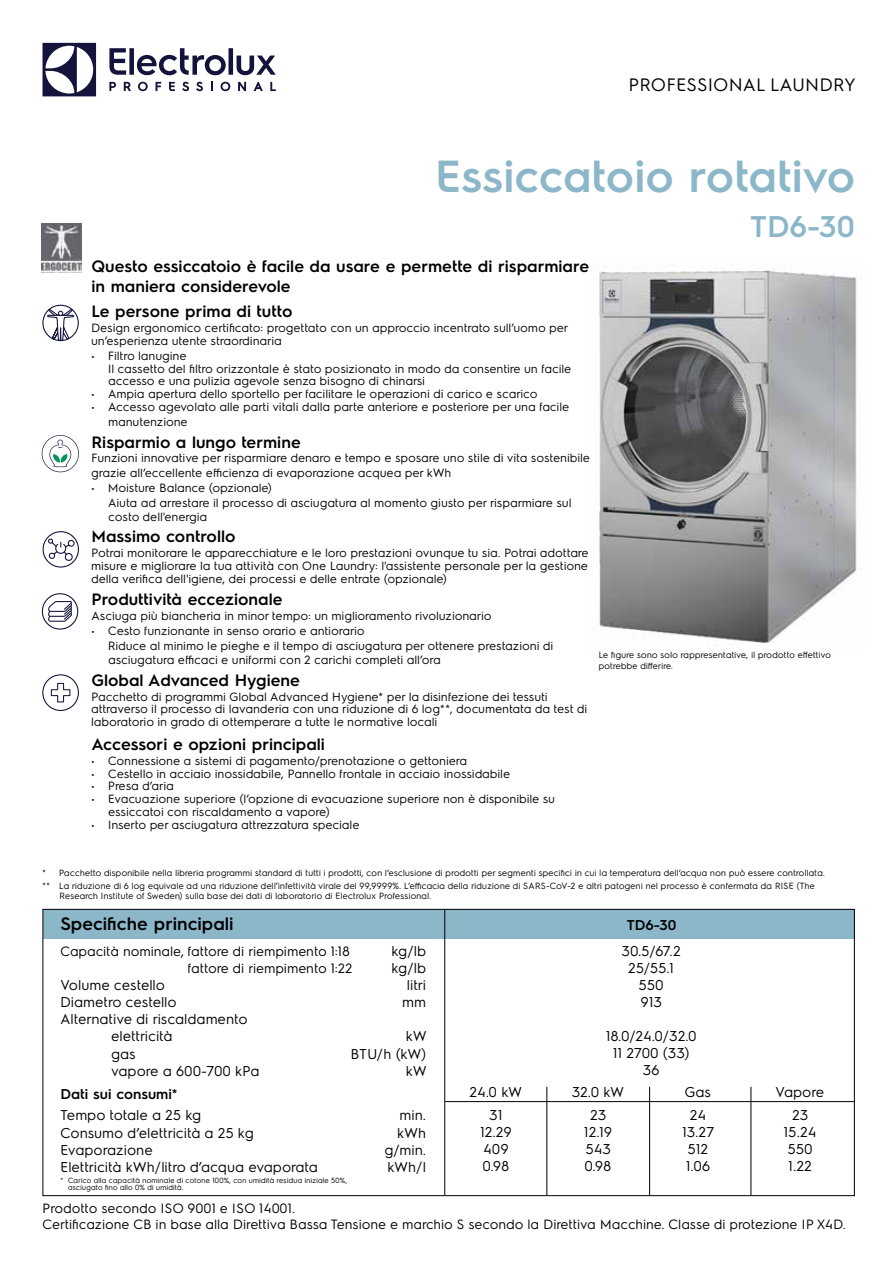
<style>
.page{position:relative;width:893px;height:1263px;background:#fff}
.page>*{position:absolute;margin:0;border:0;box-sizing:border-box;transform-origin:0 0}
.t1{font:600 45px "Electrolux Sans";color:#8cb7c9}
.t2{font:600 30px "Electrolux Sans";color:#8cb7c9}
.t3{font:600 18px "Electrolux Sans";color:#000}
.t4{font:18px "Electrolux Sans";color:#000}
.t5{font:600 16.5px/19.8px "Electrolux Sans";color:#000}
.t6{font:14.25px/17.1px "Electrolux Sans";color:#000;text-align:center}
.t7{font:600 14.25px "Electrolux Sans";color:#000}
.t8{font:13.5px/16.2px "Electrolux Sans";color:#000}
.t9{font:12px/12.8px "Electrolux Sans";color:#000}
.t10{font:9px/10.8px "Electrolux Sans";color:#000}
.t11{font:7.5px/7.5px "Electrolux Sans";color:#000}
</style>
<div class="page">
<svg style="left:43px;top:43px;width:53px;height:53px"></svg>
<svg style="left:109px;top:48px;width:167px;height:27px"></svg>
<svg style="left:270px;top:82px;width:6px;height:9px"></svg>
<svg style="left:221px;top:82px;width:9px;height:9px"></svg>
<svg style="left:211px;top:82px;width:2px;height:9px"></svg>
<svg style="left:196px;top:82px;width:7px;height:9px"></svg>
<svg style="left:182px;top:82px;width:7px;height:9px"></svg>
<svg style="left:169px;top:82px;width:6px;height:9px"></svg>
<svg style="left:156px;top:82px;width:5px;height:9px"></svg>
<svg style="left:138px;top:82px;width:10px;height:9px"></svg>
<svg style="left:124px;top:82px;width:7px;height:9px"></svg>
<svg style="left:109px;top:82px;width:7px;height:9px"></svg>
<svg style="left:254px;top:82px;width:9px;height:9px"></svg>
<svg style="left:238px;top:82px;width:8px;height:9px"></svg>
<hr style="left:751px;top:1087px;width:1px;height:108px;background:#000">
<hr style="left:546px;top:1087px;width:1px;height:108px;background:#000">
<hr style="left:649px;top:1087px;width:1px;height:108px;background:#000">
<hr style="left:445px;top:1101px;width:410px;height:1px;background:#000">
<div style="left:43px;top:909px;width:811px;height:30px;background:#8cb7c9"></div>
<hr style="left:444px;top:909px;width:1px;height:286px;background:#000">
<img style="left:594px;top:267px;width:263px;height:378px">
<img style="left:42px;top:223px;width:39px;height:49px">
<svg style="left:47px;top:308px;width:28px;height:33px"></svg>
<div style="left:42px;top:305px;width:37px;height:36px;border:1px solid #14133b;border-radius:50%"></div>
<svg style="left:47px;top:538px;width:28px;height:23px"></svg>
<div style="left:43px;top:531px;width:36px;height:37px;border:1px solid #14133b;border-radius:50%"></div>
<svg style="left:42px;top:435px;width:37px;height:37px"></svg>
<div style="left:42px;top:593px;width:36px;height:37px;border:1px solid #14133b;border-radius:50%"></div>
<svg style="left:48px;top:601px;width:24px;height:21px"></svg>
<svg style="left:42px;top:674px;width:37px;height:37px"></svg>
<h3 class="t4" style="left:629px;top:72px;width:229px">PROFESSIONAL LAUNDRY</h3>
<h1 class="t1" style="left:435px;top:144px;width:421px">Essiccatoio rotativo</h1>
<h2 class="t2" style="left:750px;top:205px;width:106px">TD6-30</h2>
<h3 class="t5" style="left:91px;top:255px;width:499px">Questo essiccatoio è facile da usare e permette di risparmiare in maniera considerevole</h3>
<h3 class="t5" style="left:91px;top:301px;width:202px">Le persone prima di tutto</h3>
<p class="t9" style="left:91px;top:321px;width:478px">Design ergonomico certificato: progettato con un approccio incentrato sull’uomo per un’esperienza utente straordinaria</p>
<p class="t9" style="left:108px;top:349px;width:465px;text-indent:-17px">• Filtro lanugine<br>Il cassetto del filtro orizzontale è stato posizionato in modo da consentire un facile accesso e una pulizia agevole senza bisogno di chinarsi</p>
<p class="t9" style="left:91px;top:387px;width:448px">• Ampia apertura dello sportello per facilitare le operazioni di carico e scarico</p>
<p class="t9" style="left:108px;top:398px;width:462px;line-height:15px;text-indent:-17px">• Accesso agevolato alle parti vitali dalla parte anteriore e posteriore per una facile manutenzione</p>
<h3 class="t5" style="left:91px;top:431px;width:211px">Risparmio a lungo termine</h3>
<p class="t9" style="left:91px;top:450px;width:500px;line-height:14.9px">Funzioni innovative per risparmiare denaro e tempo e sposare uno stile di vita sostenibile grazie all’eccellente efficienza di evaporazione acquea per kWh</p>
<p class="t9" style="left:108px;top:480px;width:465px;line-height:14.9px;text-indent:-17px">• Moisture Balance (opzionale)<br>Aiuta ad arrestare il processo di asciugatura al momento giusto per risparmiare sul</p>
<p class="t9" style="left:108px;top:509px;width:100px">costo dell'energia</p>
<h3 class="t5" style="left:91px;top:525px;width:146px">Massimo controllo</h3>
<p class="t9" style="left:91px;top:545px;width:499px;text-align:justify">Potrai monitorare le apparecchiature e le loro prestazioni ovunque tu sia. Potrai adottare misure e migliorare la tua attività con One Laundry: l'assistente personale per la gestione della verifica dell'igiene, dei processi e delle entrate (opzionale)</p>
<h3 class="t5" style="left:91px;top:588px;width:193px">Produttività eccezionale</h3>
<p class="t9" style="left:91px;top:608px;width:402px">Asciuga più biancheria in minor tempo: un miglioramento rivoluzionario</p>
<p class="t9" style="left:108px;top:622px;width:447px;line-height:14.9px;text-indent:-17px">• Cesto funzionante in senso orario e antiorario<br>Riduce al minimo le pieghe e il tempo di asciugatura per ottenere prestazioni di asciugatura efficaci e uniformi con 2 carichi completi all’ora</p>
<h3 class="t5" style="left:91px;top:669px;width:210px">Global Advanced Hygiene</h3>
<p class="t9" style="left:91px;top:689px;width:497px">Pacchetto di programmi Global Advanced Hygiene* per la disinfezione dei tessuti attraverso il processo di lavanderia con una riduzione di 6 log**, documentata da test di laboratorio in grado di ottemperare a tutte le normative locali</p>
<h3 class="t5" style="left:91px;top:733px;width:235px">Accessori e opzioni principali</h3>
<p class="t9" style="left:91px;top:753px;width:377px">• Connessione a sistemi di pagamento/prenotazione o gettoniera</p>
<p class="t9" style="left:91px;top:766px;width:420px">• Cestello in acciaio inossidabile, Pannello frontale in acciaio inossidabile</p>
<p class="t9" style="left:91px;top:779px;width:84px">• Presa d’aria</p>
<p class="t9" style="left:108px;top:792px;width:448px;text-indent:-17px">• Evacuazione superiore (l’opzione di evacuazione superiore non è disponibile su essiccatoi con riscaldamento a vapore)</p>
<p class="t9" style="left:91px;top:817px;width:270px">• Inserto per asciugatura attrezzatura speciale</p>
<p class="t10" style="left:43px;top:866px;width:784px;line-height:12.6px">* Pacchetto disponibile nella libreria programmi standard di tutti i prodotti, con l’esclusione di prodotti per segmenti specifici in cui la temperatura dell’acqua non può essere controllata. ** La riduzione di 6 log equivale ad una riduzione dell’infettività virale del 99,9999%. L’efficacia della riduzione di SARS-CoV-2 e altri patogeni nel processo è confermata da RISE (The</p>
<p class="t10" style="left:60px;top:890px;width:373px">Research Institute of Sweden) sulla base dei dati di laboratorio di Electrolux Professional.</p>
<p class="t10" style="left:599px;top:649px;width:234px">Le figure sono solo rappresentative, il prodotto effettivo potrebbe differire.</p>
<h3 class="t3" style="left:60px;top:911px;width:175px">Specifiche principali</h3>
<p class="t8" style="left:60px;top:942px;width:291px">Capacità nominale, fattore di riempimento 1:18</p>
<p class="t6" style="left:392px;top:941px;width:36px">kg/lb</p>
<p class="t8" style="left:188px;top:959px;width:166px">fattore di riempimento 1:22</p>
<p class="t6" style="left:392px;top:958px;width:36px">kg/lb</p>
<p class="t6" style="left:60px;top:975px;width:106px">Volume cestello</p>
<p class="t6" style="left:407px;top:975px;width:21px">litri</p>
<p class="t6" style="left:60px;top:993px;width:118px">Diametro cestello</p>
<p class="t6" style="left:402px;top:993px;width:25px">mm</p>
<p class="t6" style="left:111px;top:1010px;width:138px;text-align:left;text-indent:-51px">Alternative di riscaldamento elettricità</p>
<p class="t6" style="left:406px;top:1027px;width:22px">kW</p>
<p class="t6" style="left:111px;top:1044px;width:26px">gas</p>
<p class="t6" style="left:351px;top:1044px;width:77px">BTU/h (kW)</p>
<p class="t6" style="left:111px;top:1061px;width:150px">vapore a 600-700 kPa</p>
<p class="t6" style="left:406px;top:1061px;width:22px">kW</p>
<p class="t7" style="left:60px;top:1084px;width:119px">Dati sui consumi*</p>
<p class="t6" style="left:60px;top:1106px;width:143px">Tempo totale a 25 kg</p>
<p class="t6" style="left:400px;top:1106px;width:28px">min.</p>
<p class="t6" style="left:60px;top:1123px;width:195px">Consumo d’elettricità a 25 kg</p>
<p class="t6" style="left:397px;top:1123px;width:30px">kWh</p>
<p class="t6" style="left:60px;top:1140px;width:94px">Evaporazione</p>
<p class="t6" style="left:385px;top:1140px;width:43px">g/min.</p>
<p class="t6" style="left:60px;top:1157px;width:259px">Elettricità kWh/litro d’acqua evaporata</p>
<p class="t6" style="left:388px;top:1157px;width:40px">kWh/l</p>
<p class="t11" style="left:68px;top:1176px;width:281px;text-indent:-8px">* Carico alla capacità nominale di cotone 100%, con umidità residua iniziale 50%, asciugato fino allo 0% di umidità.</p>
<p class="t7" style="left:627px;top:915px;width:51px">TD6-30</p>
<p class="t6" style="left:622px;top:941px;width:61px">30.5/67.2<br>25/55.1<br>550<br>913</p>
<p class="t6" style="left:606px;top:1027px;width:92px">18.0/24.0/32.0<br>11 2700 (33)<br>36</p>
<p class="t6" style="left:470px;top:1082px;width:54px">24.0 kW</p>
<p class="t6" style="left:572px;top:1082px;width:54px">32.0 kW</p>
<p class="t6" style="left:685px;top:1082px;width:28px">Gas</p>
<p class="t6" style="left:775px;top:1082px;width:50px">Vapore</p>
<p class="t6" style="left:490px;top:1105px;width:15px">31</p>
<p class="t6" style="left:590px;top:1105px;width:18px">23</p>
<p class="t6" style="left:690px;top:1105px;width:18px">24</p>
<p class="t6" style="left:792px;top:1105px;width:18px">23</p>
<p class="t6" style="left:480px;top:1122px;width:33px">12.29</p>
<p class="t6" style="left:584px;top:1122px;width:30px">12.19</p>
<p class="t6" style="left:682px;top:1122px;width:34px">13.27</p>
<p class="t6" style="left:784px;top:1122px;width:34px">15.24</p>
<p class="t6" style="left:484px;top:1139px;width:27px">409</p>
<p class="t6" style="left:586px;top:1139px;width:27px">543</p>
<p class="t6" style="left:688px;top:1139px;width:22px">512</p>
<p class="t6" style="left:788px;top:1139px;width:27px">550</p>
<p class="t6" style="left:483px;top:1156px;width:29px">0.98</p>
<p class="t6" style="left:585px;top:1156px;width:29px">0.98</p>
<p class="t6" style="left:686px;top:1156px;width:26px">1.06</p>
<p class="t6" style="left:788px;top:1156px;width:25px">1.22</p>
<p class="t8" style="left:43px;top:1199px;width:805px">Prodotto secondo ISO 9001 e ISO 14001.<br>Certificazione CB in base alla Direttiva Bassa Tensione e marchio S secondo la Direttiva Macchine. Classe di protezione IP X4D.</p>
</div>
